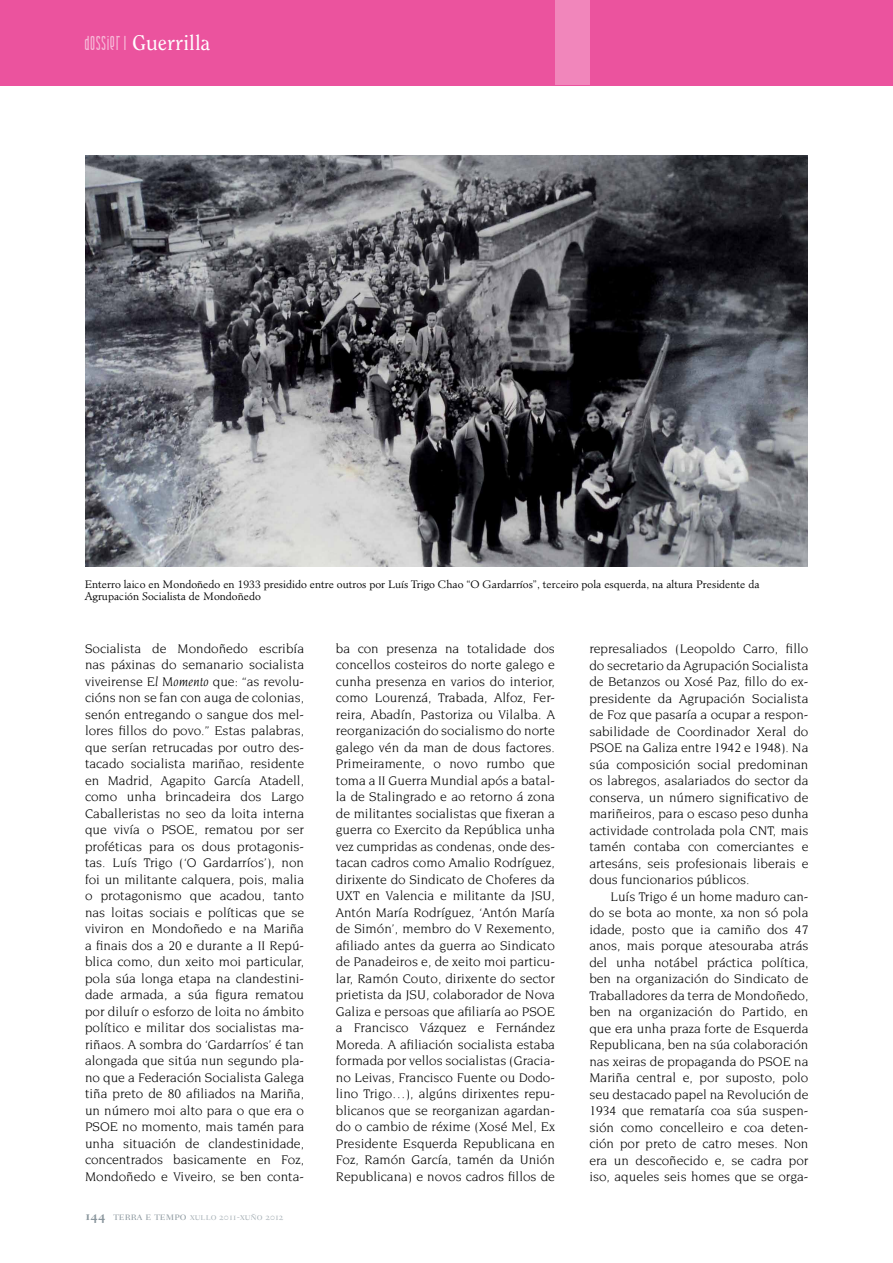
<style>
.page{position:relative;width:893px;height:1263px;background:#fff}
.page>*{position:absolute;margin:0;border:0;box-sizing:border-box;transform-origin:0 0}
.t1{font:21px "Clearface";color:#fff}
.t2{font:13.5px/16.5px "Novarese";color:#000;text-align:justify}
.t3{font:300 10.5px/12.6px "Minister";color:#000}
.t4{font:10.5px "Fairfield Light SC";color:#a5afb5}
.s1{font-family:"Andover";color:#f7bad8}
.s2{font-style:italic}
.s3{font-family:"Fairfield Bold SC";font-size:13.5px;color:#8a969d}
.s4{font-size:12px;color:#8a969d}
</style>
<div class="page">
<div style="left:0;top:0;width:893px;height:85px;background:#eb539e"></div>
<div style="left:555px;top:0;width:34px;height:85px;background:#f186bb"></div>
<img style="left:85px;top:155px;width:723px;height:412px">
<h1 class="t1" style="left:85px;top:30px;width:127px"><span class="s1">DOSSIER |</span> Guerrilla</h1>
<p class="t3" style="left:85px;top:578px;width:676px">Enterro laico en Mondoñedo en 1933 presidido entre outros por Luís Trigo Chao “O Gardarríos”, terceiro pola esquerda, na altura Presidente da<br>Agrupación Socialista de Mondoñedo</p>
<p class="t2" style="left:85px;top:640px;width:221px">Socialista de Mondoñedo escribía nas páxinas do semanario socialista viveirense <span class="s2">El Momento</span> que: “as revolu&shy;cións non se fan con auga de colonias, senón entregando o sangue dos mel&shy;lores fillos do povo.” Estas palabras, que serían retrucadas por outro des&shy;tacado socialista mariñao, residente en Madrid, Agapito García Atadell, como unha brincadeira dos Largo Caballeristas no seo da loita interna que vivía o PSOE, rematou por ser proféticas para os dous protagonis&shy;tas. Luís Trigo (‘O Gardarríos’), non foi un militante calquera, pois, malia o protagonismo que acadou, tanto nas loitas sociais e políticas que se viviron en Mondoñedo e na Mariña a finais dos a 20 e durante a II Repú&shy;blica como, dun xeito moi particular, pola súa longa etapa na clandestini&shy;dade armada, a súa figura rematou por diluír o esforzo de loita no ámbito político e militar dos socialistas ma&shy;riñaos. A sombra do ‘Gardarríos’ é tan alongada que sitúa nun segundo pla&shy;no que a Federación Socialista Galega tiña preto de 80 afiliados na Mariña, un número moi alto para o que era o PSOE no momento, mais tamén para unha situación de clandestinidade, concentrados basicamente en Foz, Mondoñedo e Viveiro, se ben conta-</p>
<p class="t4" style="left:85px;top:1210px;width:200px"><span class="s3">144</span> <span class="s4">terra e tempo</span> xullo 2011-xuño 2012</p>
<p class="t2" style="left:336px;top:640px;width:221px">ba con presenza na totalidade dos concellos costeiros do norte galego e cunha presenza en varios do interior, como Lourenzá, Trabada, Alfoz, Fer&shy;reira, Abadín, Pastoriza ou Vilalba. A reorganización do socialismo do norte galego vén da man de dous factores.<br>Primeiramente, o novo rumbo que toma a II Guerra Mundial após a batal&shy;la de Stalingrado e ao retorno á zona de militantes socialistas que fixeran a guerra co Exercito da República unha vez cumpridas as condenas, onde des&shy;tacan cadros como Amalio Rodríguez, dirixente do Sindicato de Choferes da UXT en Valencia e militante da JSU, Antón María Rodríguez, ‘Antón María de Simón’, membro do V Rexemento, afiliado antes da guerra ao Sindicato de Panadeiros e, de xeito moi particu&shy;lar, Ramón Couto, dirixente do sector prietista da JSU, colaborador de Nova Galiza e persoas que afiliaría ao PSOE a Francisco Vázquez e Fernández Moreda. A afiliación socialista estaba formada por vellos socialistas (Gracia&shy;no Leivas, Francisco Fuente ou Dodo&shy;lino Trigo…), algúns dirixentes repu&shy;blicanos que se reorganizan agardan&shy;do o cambio de réxime (Xosé Mel, Ex Presidente Esquerda Republicana en Foz, Ramón García, tamén da Unión Republicana) e novos cadros fillos de</p>
<p class="t2" style="left:589px;top:640px;width:221px">represaliados (Leopoldo Carro, fillo do secretario da Agrupación Socialista de Betanzos ou Xosé Paz, fillo do ex&shy;presidente da Agrupación Socialista de Foz que pasaría a ocupar a respon&shy;sabilidade de Coordinador Xeral do PSOE na Galiza entre 1942 e 1948). Na súa composición social predominan os labregos, asalariados do sector da conserva, un número significativo de mariñeiros, para o escaso peso dunha actividade controlada pola CNT, mais tamén contaba con comerciantes e artesáns, seis profesionais liberais e dous funcionarios públicos.</p>
<p class="t2" style="left:589px;top:888px;width:221px;text-indent:21px">Luís Trigo é un home maduro can&shy;do se bota ao monte, xa non só pola idade, posto que ia camiño dos 47 anos, mais porque atesouraba atrás del unha notábel práctica política, ben na organización do Sindicato de Traballadores da terra de Mondoñedo, ben na organización do Partido, en que era unha praza forte de Esquerda Republicana, ben na súa colaboración nas xeiras de propaganda do PSOE na Mariña central e, por suposto, polo seu destacado papel na Revolución de 1934 que remataría coa súa suspen&shy;sión como concelleiro e coa deten&shy;ción por preto de catro meses. Non era un descoñecido e, se cadra por iso, aqueles seis homes que se orga-</p>
</div>
